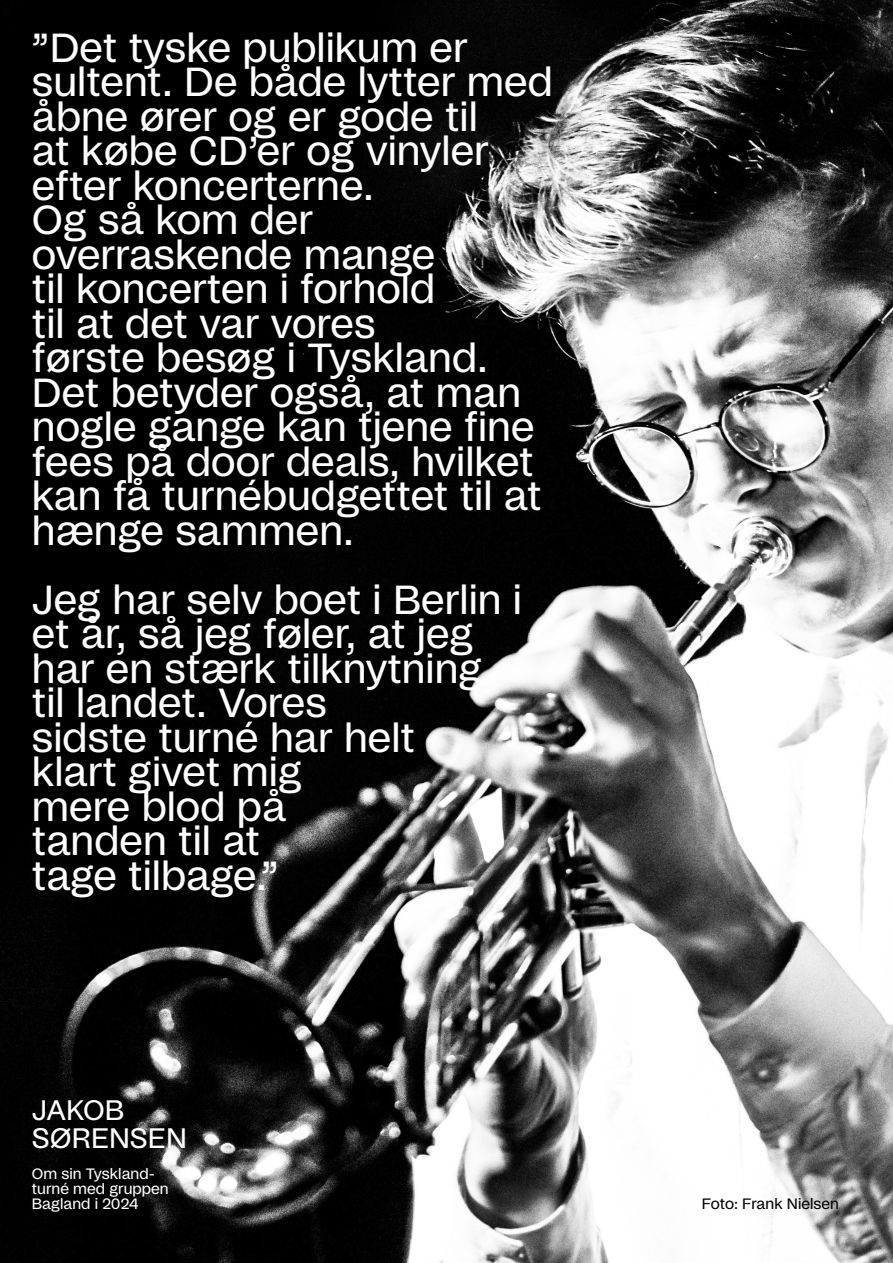
<style>
.page{position:relative;width:893px;height:1263px;background:#fff}
.page>*{position:absolute;margin:0;border:0;box-sizing:border-box;transform-origin:0 0}
.t1{font:40.5px/34.5px "Studio 6";color:#fff}
.t2{font:28.2px/28.2px "Studio 6";color:#fff}
.t3{font:15px/15px "Studio 6";color:#fff}
.t4{font:15px "Studio 6";color:#000}
</style>
<div class="page">
<img style="left:0;top:0;width:893px;height:1263px">
<p class="t1" style="left:32px;top:30px;width:523px">”Det tyske publikum er sultent. De både lytter med åbne ører og er gode til<br>at købe CD’er og vinyler efter koncerterne.<br>Og så kom der overraskende mange<br>til koncerten i forhold<br>til at det var vores<br>første besøg i Tyskland.<br>Det betyder også, at man nogle gange kan tjene fine fees på door deals, hvilket kan få turnébudgettet til at hænge sammen.</p>
<p class="t1" style="left:32px;top:582px;width:492px">Jeg har selv boet i Berlin i et år, så jeg føler, at jeg har en stærk tilknytning til landet. Vores<br>sidste turné har helt<br>klart givet mig<br>mere blod på<br>tanden til at<br>tage tilbage.”</p>
<p class="t2" style="left:32px;top:1095px;width:157px">JAKOB<br>SØRENSEN</p>
<p class="t3" style="left:32px;top:1166px;width:138px">Om sin Tyskland&shy;turné med gruppen<br>Bagland i 2024</p>
<p class="t4" style="left:702px;top:1194px;width:139px">Foto: Frank Nielsen</p>
</div>
